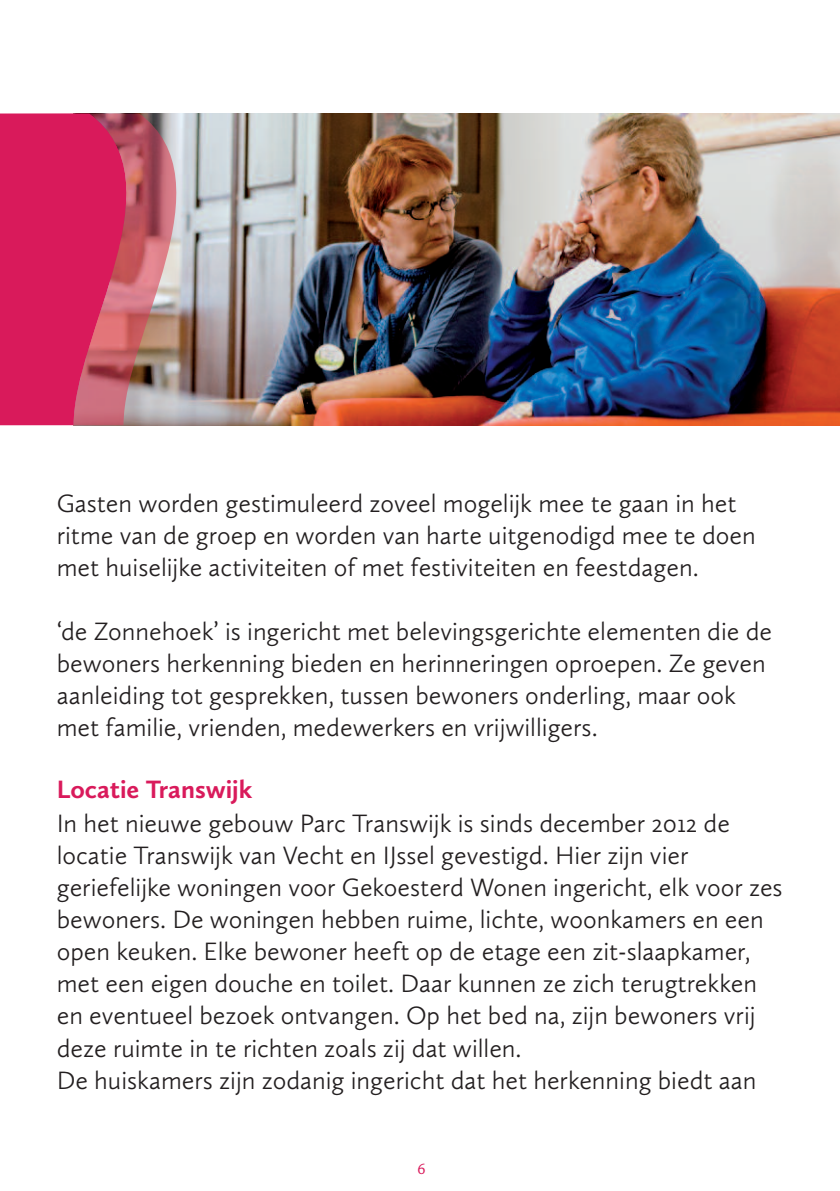
<style>
.page{position:relative;width:840px;height:1191px;background:#fff}
.page>*{position:absolute;margin:0;border:0;box-sizing:border-box;transform-origin:0 0}
.t1{font:300 26px/32px "Calluna Sans";color:#231f20}
.t2{font:700 26px "Calluna Sans";color:#d91a5b}
.t3{font:16px "Legacy Sans ITC Std";color:#d91a5b}
</style>
<div class="page">
<img style="left:181px;top:113px;width:658px;height:312px">
<svg style="left:0;top:113px;width:181px;height:312px;background:#cc426a"></svg>
<p class="t1" style="left:57px;top:490px;width:700px">Gasten worden gestimuleerd zoveel mogelijk mee te gaan in het ritme van de groep en worden van harte uitgenodigd mee te doen met huiselijke activiteiten of met festiviteiten en feestdagen.</p>
<p class="t1" style="left:57px;top:618px;width:716px">‘de Zonnehoek’ is ingericht met belevingsgerichte elementen die de bewoners herkenning bieden en herinneringen oproepen. Ze geven aanleiding tot gesprekken, tussen bewoners onderling, maar ook met familie, vrienden, medewerkers en vrijwilligers.</p>
<p class="t2" style="left:57px;top:781px;width:197px">Locatie Transwijk</p>
<p class="t1" style="left:57px;top:810px;width:727px">In het nieuwe gebouw Parc Transwijk is sinds december 2012 de locatie Transwijk van Vecht en IJssel gevestigd. Hier zijn vier geriefelijke woningen voor Gekoesterd Wonen ingericht, elk voor zes bewoners. De woningen hebben ruime, lichte, woonkamers en een open keuken. Elke bewoner heeft op de etage een zit-slaapkamer, met een eigen douche en toilet. Daar kunnen ze zich terugtrekken en eventueel bezoek ontvangen. Op het bed na, zijn bewoners vrij deze ruimte in te richten zoals zij dat willen.<br>De huiskamers zijn zodanig ingericht dat het herkenning biedt aan</p>
<p class="t3" style="left:417px;top:1161px;width:10px">6</p>
</div>
